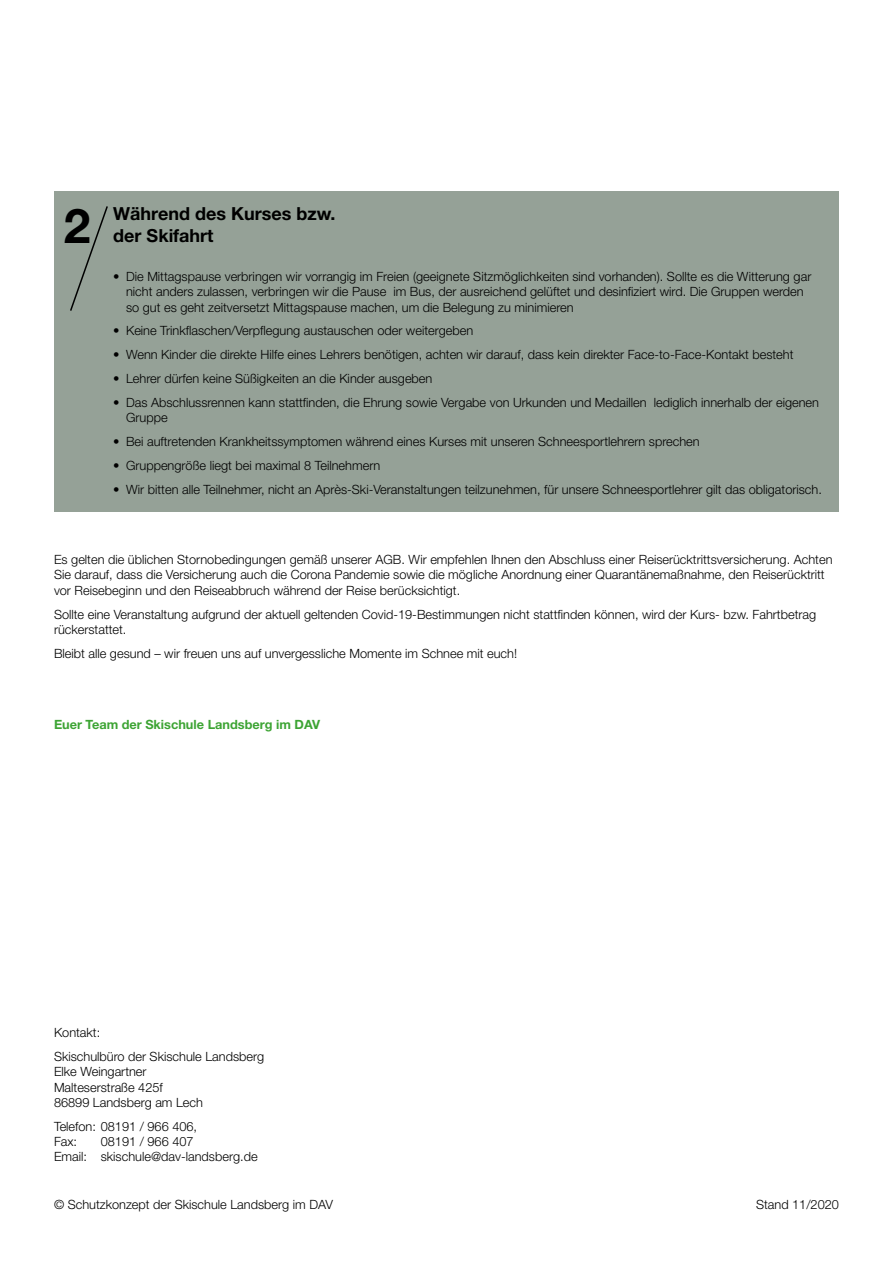
<style>
.page{position:relative;width:893px;height:1263px;background:#fff}
.page>*{position:absolute;margin:0;border:0;box-sizing:border-box;transform-origin:0 0}
.t1{font:700 48px "Helvetica Neue LT";color:#000}
.t2{font:700 18px/21.6px "Helvetica Neue LT";color:#000}
.t3{font:300 12.75px/15.3px "Helvetica Neue LT";color:#000}
.t4{font:700 12.75px "Helvetica Neue LT";color:#3da434}
</style>
<div class="page">
<div style="left:54px;top:191px;width:785px;height:321px;background:#95a197"></div>
<svg style="left:70px;top:206px;width:38px;height:105px"></svg>
<h1 class="t1" style="left:64px;top:196px;width:28px">2</h1>
<h2 class="t2" style="left:113px;top:203px;width:224px">Während des Kurses bzw. der Skifahrt</h2>
<p class="t3" style="left:126px;top:269px;width:687px;text-indent:-13px">• Die Mittagspause verbringen wir vorrangig im Freien (geeignete Sitzmöglichkeiten sind vorhanden). Sollte es die Witterung gar nicht anders zulassen, verbringen wir die Pause im Bus, der ausreichend gelüftet und desinfiziert wird. Die Gruppen werden so gut es geht zeitversetzt Mittagspause machen, um die Belegung zu minimieren</p>
<p class="t3" style="left:113px;top:323px;width:361px">• Keine Trinkflaschen/Verpflegung austauschen oder weitergeben</p>
<p class="t3" style="left:113px;top:347px;width:682px">• Wenn Kinder die direkte Hilfe eines Lehrers benötigen, achten wir darauf, dass kein direkter Face-to-Face-Kontakt besteht</p>
<p class="t3" style="left:113px;top:371px;width:321px">• Lehrer dürfen keine Süßigkeiten an die Kinder ausgeben</p>
<p class="t3" style="left:126px;top:394px;width:694px;text-indent:-13px">• Das Abschlussrennen kann stattfinden, die Ehrung sowie Vergabe von Urkunden und Medaillen lediglich innerhalb der eigenen<br>Gruppe</p>
<p class="t3" style="left:113px;top:433px;width:588px">• Bei auftretenden Krankheitssymptomen während eines Kurses mit unseren Schneesportlehrern sprechen</p>
<p class="t3" style="left:113px;top:457px;width:269px">• Gruppengröße liegt bei maximal 8 Teilnehmern</p>
<p class="t3" style="left:113px;top:481px;width:710px">• Wir bitten alle Teilnehmer, nicht an Après-Ski-Veranstaltungen teilzunehmen, für unsere Schneesportlehrer gilt das obligatorisch.</p>
<p class="t3" style="left:54px;top:552px;width:780px">Es gelten die üblichen Stornobedingungen gemäß unserer AGB. Wir empfehlen Ihnen den Abschluss einer Reiserücktrittsversicherung. Achten<br>Sie darauf, dass die Versicherung auch die Corona Pandemie sowie die mögliche Anordnung einer Quarantänemaßnahme, den Reiserücktritt vor Reisebeginn und den Reiseabbruch während der Reise berücksichtigt.</p>
<p class="t3" style="left:54px;top:606px;width:764px">Sollte eine Veranstaltung aufgrund der aktuell geltenden Covid-19-Bestimmungen nicht stattfinden können, wird der Kurs- bzw. Fahrtbetrag rückerstattet.</p>
<p class="t3" style="left:54px;top:645px;width:465px">Bleibt alle gesund – wir freuen uns auf unvergessliche Momente im Schnee mit euch!</p>
<p class="t4" style="left:54px;top:717px;width:268px">Euer Team der Skischule Landsberg im DAV</p>
<p class="t3" style="left:54px;top:1020px;width:212px;line-height:23.9px">Kontakt:<br>Skischulbüro der Skischule Landsberg</p>
<p class="t3" style="left:54px;top:1064px;width:151px">Elke Weingartner<br>Malteserstraße 425f<br>86899 Landsberg am Lech</p>
<p class="t3" style="left:54px;top:1118px;width:145px">Telefon: 08191 / 966 406,<br>Fax:</p>
<p class="t3" style="left:54px;top:1133px;width:205px;text-indent:47px">08191 / 966 407<br>Email: skischule@dav-landsberg.de</p>
<p class="t3" style="left:54px;top:1196px;width:281px">© Schutzkonzept der Skischule Landsberg im DAV</p>
<p class="t3" style="left:756px;top:1196px;width:84px">Stand 11/2020</p>
</div>
